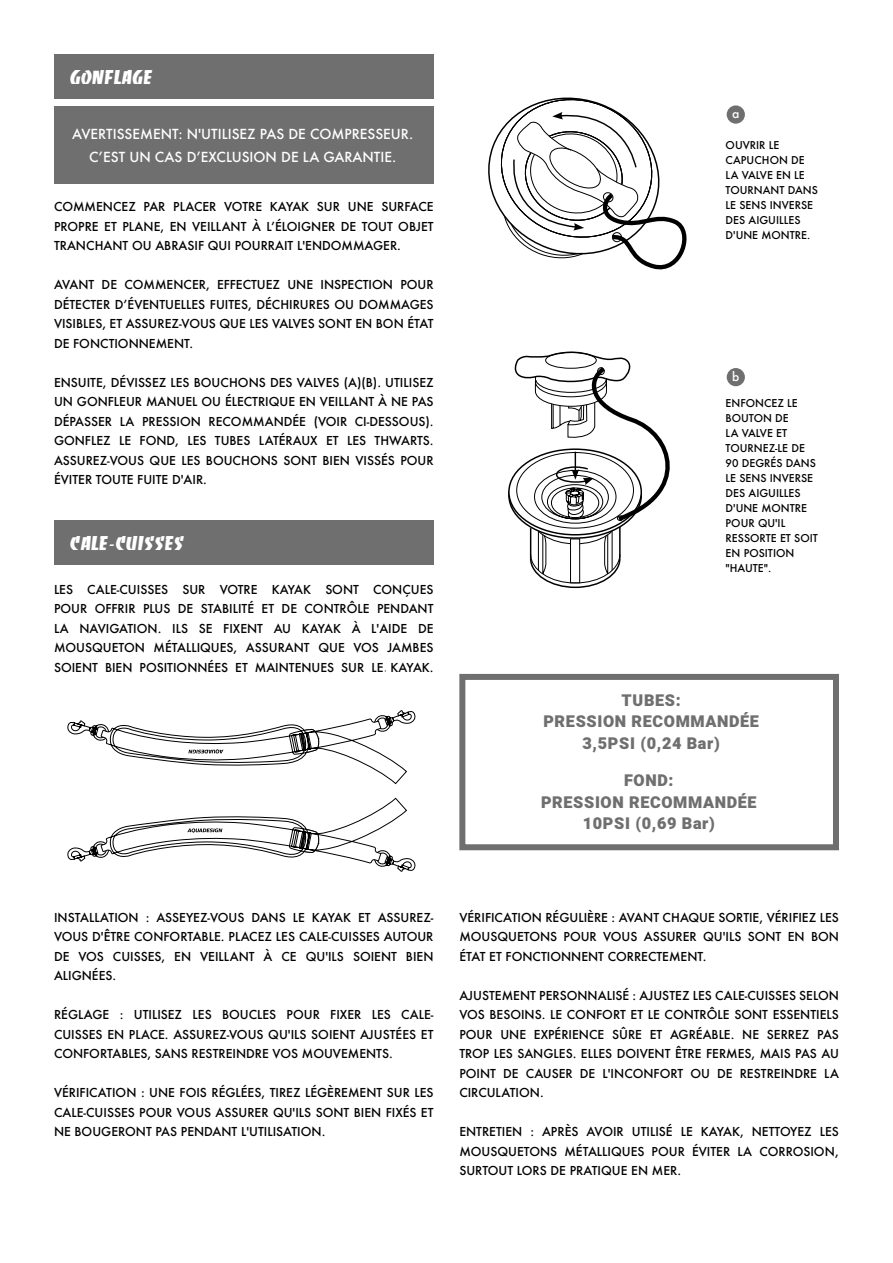
<style>
.page{position:relative;width:893px;height:1263px;background:#fff}
.page>*{position:absolute;margin:0;border:0;box-sizing:border-box;transform-origin:0 0}
.t1{font:17.55px "Banco";letter-spacing:.04em;color:#fff}
.t2{font:900 16.2px/21.6px "Heebo";letter-spacing:.04em;color:#706f6f;text-align:center}
.t3{font:500 13.5px/22.5px "Futura";color:#fff;text-align:center}
.t4{font:500 12.15px "Futura";color:#fff}
.t5{font:500 12px/19.5px "Futura";color:#000;text-align:justify}
.t6{font:500 10.5px/15px "Futura";color:#000}
</style>
<div class="page">
<div style="left:54px;top:54px;width:380px;height:45px;background:#706f6f"></div>
<div style="left:54px;top:520px;width:380px;height:45px;background:#706f6f"></div>
<svg style="left:508px;top:351px;width:162px;height:238px"></svg>
<svg style="left:488px;top:97px;width:199px;height:173px"></svg>
<div style="left:54px;top:106px;width:380px;height:77px;background:#706f6f"></div>
<div style="left:459px;top:674px;width:380px;height:176px;border:6px solid #706f6f"></div>
<div style="left:727px;top:105px;width:18px;height:19px;background:#706f6f;border-radius:50%"></div>
<div style="left:727px;top:368px;width:18px;height:18px;background:#706f6f;border-radius:50%"></div>
<svg style="left:67px;top:797px;width:349px;height:75px"></svg>
<svg style="left:67px;top:710px;width:349px;height:74px"></svg>
<h1 class="t1" style="left:70px;top:70px;width:83px">GONFLAGE</h1>
<p class="t3" style="left:72px;top:123px;width:342px">AVERTISSEMENT: N'UTILISEZ PAS DE COMPRESSEUR.<br>C’EST UN CAS D’EXCLUSION DE LA GARANTIE.</p>
<p class="t5" style="left:54px;top:197px;width:381px">COMMENCEZ PAR PLACER VOTRE KAYAK SUR UNE SURFACE PROPRE ET PLANE, EN VEILLANT À L’ÉLOIGNER DE TOUT OBJET TRANCHANT OU ABRASIF QUI POURRAIT L'ENDOMMAGER.</p>
<p class="t5" style="left:54px;top:275px;width:381px">AVANT DE COMMENCER, EFFECTUEZ UNE INSPECTION POUR DÉTECTER D’ÉVENTUELLES FUITES, DÉCHIRURES OU DOMMAGES VISIBLES, ET ASSUREZ-VOUS QUE LES VALVES SONT EN BON ÉTAT DE FONCTIONNEMENT.</p>
<p class="t5" style="left:54px;top:372px;width:381px">ENSUITE, DÉVISSEZ LES BOUCHONS DES VALVES (A)(B). UTILISEZ UN GONFLEUR MANUEL OU ÉLECTRIQUE EN VEILLANT À NE PAS DÉPASSER LA PRESSION RECOMMANDÉE (VOIR CI-DESSOUS).<br>GONFLEZ LE FOND, LES TUBES LATÉRAUX ET LES THWARTS.<br>ASSUREZ-VOUS QUE LES BOUCHONS SONT BIEN VISSÉS POUR ÉVITER TOUTE FUITE D'AIR.</p>
<h1 class="t1" style="left:70px;top:536px;width:115px">CALE-CUISSES</h1>
<p class="t5" style="left:54px;top:579px;width:381px">LES CALE-CUISSES SUR VOTRE KAYAK SONT CONÇUES POUR OFFRIR PLUS DE STABILITÉ ET DE CONTRÔLE PENDANT LA NAVIGATION. ILS SE FIXENT AU KAYAK À L'AIDE DE MOUSQUETON MÉTALLIQUES, ASSURANT QUE VOS JAMBES SOIENT BIEN POSITIONNÉES ET MAINTENUES SUR LE KAYAK.</p>
<p class="t4" style="left:732px;top:105px;width:9px">a</p>
<p class="t6" style="left:726px;top:138px;width:94px">OUVRIR LE<br>CAPUCHON DE<br>LA VALVE EN LE<br>TOURNANT DANS<br>LE SENS INVERSE<br>DES AIGUILLES<br>D'UNE MONTRE.</p>
<p class="t4" style="left:732px;top:368px;width:9px">b</p>
<p class="t6" style="left:726px;top:395px;width:94px">ENFONCEZ LE<br>BOUTON DE<br>LA VALVE ET<br>TOURNEZ-LE DE<br>90 DEGRÉS DANS<br>LE SENS INVERSE<br>DES AIGUILLES<br>D'UNE MONTRE<br>POUR QU'IL<br>RESSORTE ET SOIT<br>EN POSITION "HAUTE".</p>
<h2 class="t2" style="left:543px;top:690px;width:217px">TUBES:<br>PRESSION RECOMMANDÉE<br>3,5PSI (0,24 Bar)</h2>
<h2 class="t2" style="left:541px;top:770px;width:217px">FOND:<br>PRESSION RECOMMANDÉE<br>10PSI (0,69 Bar)</h2>
<p class="t5" style="left:54px;top:907px;width:381px">INSTALLATION : ASSEYEZ-VOUS DANS LE KAYAK ET ASSUREZ-VOUS D'ÊTRE CONFORTABLE. PLACEZ LES CALE-CUISSES AUTOUR DE VOS CUISSES, EN VEILLANT À CE QU'ILS SOIENT BIEN ALIGNÉES.</p>
<p class="t5" style="left:54px;top:1005px;width:381px">RÉGLAGE : UTILISEZ LES BOUCLES POUR FIXER LES CALE-CUISSES EN PLACE. ASSUREZ-VOUS QU'ILS SOIENT AJUSTÉES ET CONFORTABLES, SANS RESTREINDRE VOS MOUVEMENTS.</p>
<p class="t5" style="left:54px;top:1083px;width:381px">VÉRIFICATION : UNE FOIS RÉGLÉES, TIREZ LÉGÈREMENT SUR LES CALE-CUISSES POUR VOUS ASSURER QU'ILS SONT BIEN FIXÉS ET NE BOUGERONT PAS PENDANT L'UTILISATION.</p>
<p class="t5" style="left:459px;top:907px;width:381px">VÉRIFICATION RÉGULIÈRE : AVANT CHAQUE SORTIE, VÉRIFIEZ LES MOUSQUETONS POUR VOUS ASSURER QU'ILS SONT EN BON ÉTAT ET FONCTIONNENT CORRECTEMENT.</p>
<p class="t5" style="left:459px;top:985px;width:381px">AJUSTEMENT PERSONNALISÉ : AJUSTEZ LES CALE-CUISSES SELON VOS BESOINS. LE CONFORT ET LE CONTRÔLE SONT ESSENTIELS POUR UNE EXPÉRIENCE SÛRE ET AGRÉABLE. NE SERREZ PAS TROP LES SANGLES. ELLES DOIVENT ÊTRE FERMES, MAIS PAS AU POINT DE CAUSER DE L'INCONFORT OU DE RESTREINDRE LA CIRCULATION.</p>
<p class="t5" style="left:459px;top:1122px;width:381px">ENTRETIEN : APRÈS AVOIR UTILISÉ LE KAYAK, NETTOYEZ LES MOUSQUETONS MÉTALLIQUES POUR ÉVITER LA CORROSION, SURTOUT LORS DE PRATIQUE EN MER.</p>
</div>
